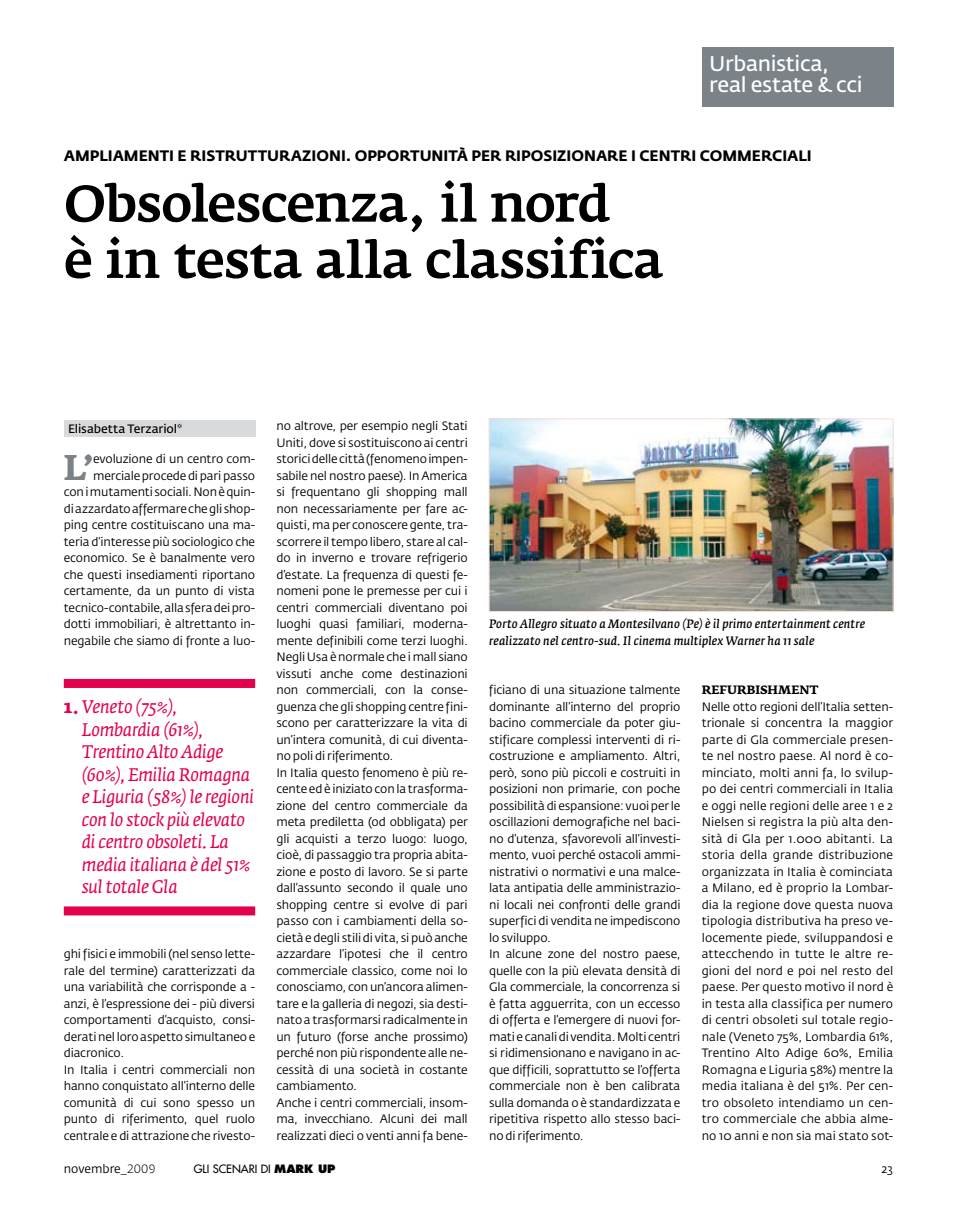
<style>
.page{position:relative;width:957px;height:1212px;background:#fff}
.page>*{position:absolute;margin:0;border:0;box-sizing:border-box;transform-origin:0 0}
.t1{font:500 51px/56.2px "Fedra Serif A Std";letter-spacing:-.015em;color:#000}
.t2{font:700 35.4px "Fedra Serif A Std";color:#7b8388}
.t3{font:600 21px/21px "Fedra Sans Std";letter-spacing:-.015em;color:#fff}
.t4{font:italic 18px/22.5px "Fedra Serif A Std";letter-spacing:-.015em;color:#e3004f}
.t5{font:700 15px "Fedra Sans Std";color:#000}
.t6{font:12px/16.5px "Fedra Sans Std";letter-spacing:-.015em;color:#000}
.t7{font:italic 600 12px/16.5px "Fedra Serif A Std";letter-spacing:.01em;color:#000}
.t8{font:600 12px "Fedra Sans Std";color:#000}
.t9{font:700 12px "Fedra Serif A Std";letter-spacing:.005em;color:#000}
.t10{font:500 11.25px "Futura Std";color:#000}
.s1{font-weight:700;font-style:normal}
.s2{font-weight:300}
.s3{font-weight:800}
</style>
<div class="page">
<div style="left:702px;top:47px;width:191px;height:59px;background:#7b8388"></div>
<div style="left:64px;top:420px;width:191px;height:16px;background:#d9dadb"></div>
<img style="left:491px;top:421px;width:400px;height:188px">
<div style="left:489px;top:419px;width:404px;height:192px;border:1px solid #fadbd9"></div>
<div style="left:64px;top:679px;width:191px;height:9px;background:#e3004f"></div>
<div style="left:64px;top:906px;width:191px;height:9px;background:#e3004f"></div>
<h3 class="t3" style="left:709px;top:53px;width:155px">Urbanistica, real estate &amp; cci</h3>
<p class="t5" style="left:64px;top:146px;width:749px">AMPLIAMENTI E RISTRUTTURAZIONI. OPPORTUNITÀ PER RIPOSIZIONARE I CENTRI COMMERCIALI</p>
<h1 class="t1" style="left:64px;top:176px;width:601px">Obsolescenza, il nord<br>è in testa alla classifica</h1>
<p class="t8" style="left:68px;top:421px;width:116px">Elisabetta Terzariol*</p>
<p class="t6" style="left:64px;top:451px;width:193px;text-align:right">evoluzione di un centro com&shy;merciale procede di pari passo<br>con i mutamenti sociali. Non è quin&shy;di azzardato affermare che gli shop&shy;ping centre costituiscano una ma&shy;teria d’interesse più sociologico che economico. Se è banalmente vero che questi insediamenti riportano certamente, da un punto di vista tecnico-contabile, alla sfera dei pro&shy;dotti immobiliari, è altrettanto in&shy;negabile che siamo di fronte a luo-</p>
<h2 class="t2" style="left:64px;top:447px;width:32px">L’</h2>
<h3 class="t4" style="left:82px;top:696px;width:174px;text-indent:-18px"><span class="s1">1.</span> Veneto (75%),<br>Lombardia (61%),<br>Trentino Alto Adige (60%), Emilia Romagna e Liguria (58%) le regioni con lo stock più elevato di centro obsoleti. La media italiana è del 51% sul totale Gla</h3>
<p class="t6" style="left:64px;top:946px;width:193px">ghi fisici e immobili (nel senso lette&shy;rale del termine) caratterizzati da una variabilità che corrisponde a - anzi, è l’espressione dei - più diversi comportamenti d’acquisto, consi&shy;derati nel loro aspetto simultaneo e diacronico.<br>In Italia i centri commerciali non hanno conquistato all’interno delle comunità di cui sono spesso un punto di riferimento, quel ruolo centrale e di attrazione che rivesto-</p>
<p class="t6" style="left:276px;top:418px;width:193px">no altrove, per esempio negli Stati Uniti, dove si sostituiscono ai centri storici delle città (fenomeno impen&shy;sabile nel nostro paese). In America si frequentano gli shopping mall non necessariamente per fare ac&shy;quisti, ma per conoscere gente, tra&shy;scorrere il tempo libero, stare al cal&shy;do in inverno e trovare refrigerio d’estate. La frequenza di questi fe&shy;nomeni pone le premesse per cui i centri commerciali diventano poi luoghi quasi familiari, moderna&shy;mente definibili come terzi luoghi.<br>Negli Usa è normale che i mall siano vissuti anche come destinazioni non commerciali, con la conse&shy;guenza che gli shopping centre fini&shy;scono per caratterizzare la vita di un’intera comunità, di cui diventa&shy;no poli di riferimento.<br>In Italia questo fenomeno è più re&shy;cente ed è iniziato con la trasforma&shy;zione del centro commerciale da meta prediletta (od obbligata) per gli acquisti a terzo luogo: luogo, cioè, di passaggio tra propria abita&shy;zione e posto di lavoro. Se si parte dall’assunto secondo il quale uno shopping centre si evolve di pari passo con i cambiamenti della so&shy;cietà e degli stili di vita, si può anche azzardare l’ipotesi che il centro commerciale classico, come noi lo conosciamo, con un’ancora alimen&shy;tare e la galleria di negozi, sia desti&shy;nato a trasformarsi radicalmente in un futuro (forse anche prossimo) perché non più rispondente alle ne&shy;cessità di una società in costante cambiamento.<br>Anche i centri commerciali, insom&shy;ma, invecchiano. Alcuni dei mall realizzati dieci o venti anni fa bene-</p>
<p class="t7" style="left:489px;top:616px;width:377px">Porto Allegro situato a Montesilvano (Pe) è il primo entertainment centre realizzato nel centro-sud. Il cinema multiplex Warner ha 11 sale</p>
<p class="t6" style="left:489px;top:682px;width:193px">ficiano di una situazione talmente dominante all’interno del proprio bacino commerciale da poter giu&shy;stificare complessi interventi di ri&shy;costruzione e ampliamento. Altri, però, sono più piccoli e costruiti in posizioni non primarie, con poche possibilità di espansione: vuoi per le oscillazioni demografiche nel baci&shy;no d’utenza, sfavorevoli all’investi&shy;mento, vuoi perché ostacoli ammi&shy;nistrativi o normativi e una malce&shy;lata antipatia delle amministrazio&shy;ni locali nei confronti delle grandi superfici di vendita ne impediscono lo sviluppo.<br>In alcune zone del nostro paese, quelle con la più elevata densità di Gla commerciale, la concorrenza si è fatta agguerrita, con un eccesso di offerta e l’emergere di nuovi for&shy;mati e canali di vendita. Molti centri si ridimensionano e navigano in ac&shy;que difficili, soprattutto se l’offerta commerciale non è ben calibrata sulla domanda o è standardizzata e ripetitiva rispetto allo stesso baci&shy;no di riferimento.</p>
<p class="t9" style="left:702px;top:683px;width:118px">REFURBISHMENT</p>
<p class="t6" style="left:702px;top:698px;width:193px;text-align:justify">Nelle otto regioni dell’Italia setten&shy;trionale si concentra la maggior parte di Gla commerciale presen&shy;te nel nostro paese. Al nord è co&shy;minciato, molti anni fa, lo svilup&shy;po dei centri commerciali in Italia e oggi nelle regioni delle aree 1 e 2<br>Nielsen si registra la più alta den&shy;sità di Gla per 1.000 abitanti. La storia della grande distribuzione organizzata in Italia è cominciata a Milano, ed è proprio la Lombar&shy;dia la regione dove questa nuova tipologia distributiva ha preso ve&shy;locemente piede, sviluppandosi e attecchendo in tutte le altre re&shy;gioni del nord e poi nel resto del paese. Per questo motivo il nord è in testa alla classifica per numero di centri obsoleti sul totale regio&shy;nale (Veneto 75%, Lombardia 61%, Trentino Alto Adige 60%, Emilia Romagna e Liguria 58%) mentre la media italiana è del 51%. Per cen&shy;tro obsoleto intendiamo un cen&shy;tro commerciale che abbia alme&shy;no 10 anni e non sia mai stato sot-</p>
<p class="t6" style="left:64px;top:1160px;width:93px">novembre<span class="s2">_2009</span></p>
<p class="t10" style="left:194px;top:1162px;width:143px">GLI SCENARI DI <span class="s3">MARK UP</span></p>
<p class="t6" style="left:881px;top:1160px;width:13px">23</p>
</div>
